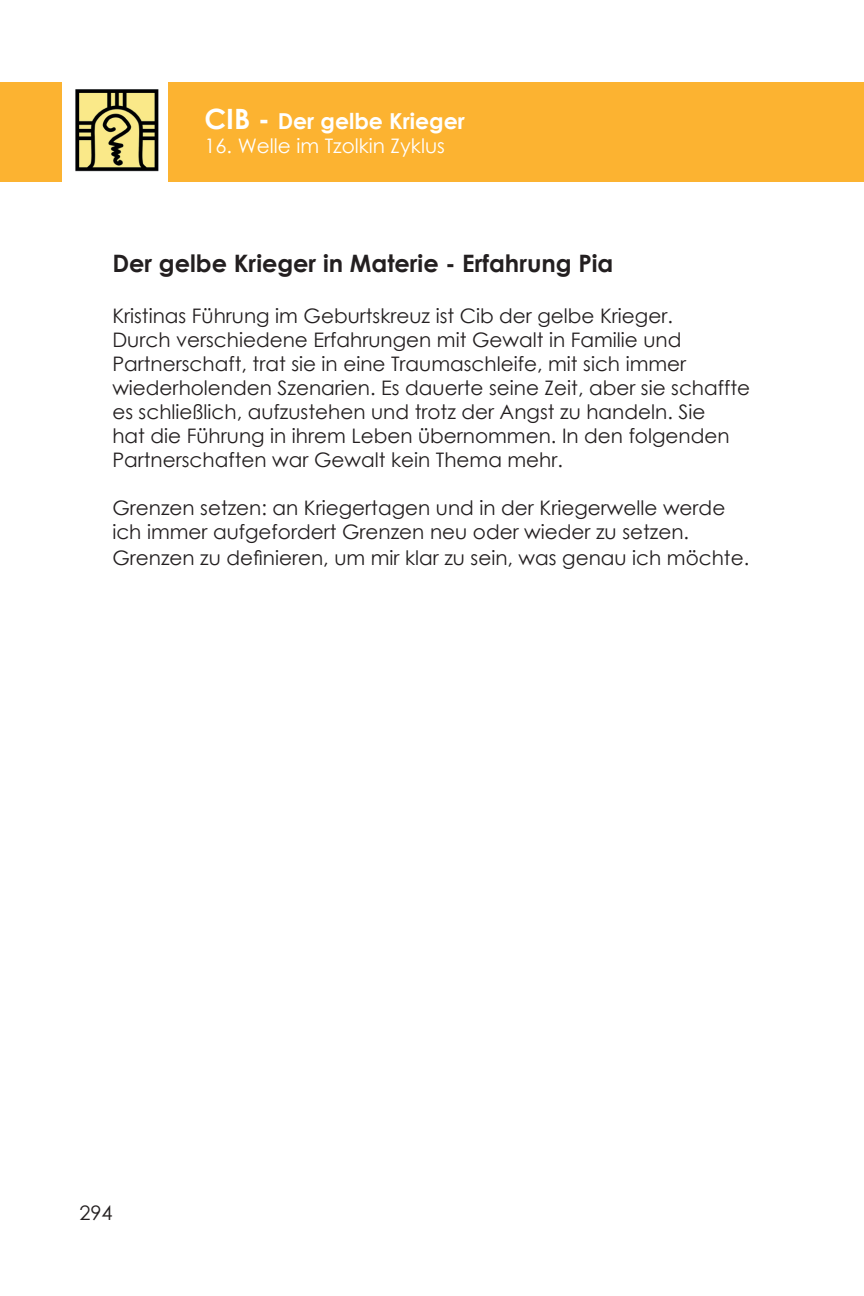
<style>
.page{position:relative;width:864px;height:1296px;background:#fff}
.page>*{position:absolute;margin:0;border:0;box-sizing:border-box;transform-origin:0 0}
.t1{font:700 24px "Century Gothic";color:#231f20}
.t2{font:700 22px "Century Gothic";color:#fff}
.t3{font:20px/24px "Century Gothic";color:#231f20}
.t4{font:20px "Century Gothic";color:#fff}
.s1{font-size:28px}
</style>
<div class="page">
<div style="left:0;top:82px;width:864px;height:99px;background:#fcb331"></div>
<div style="left:63px;top:59px;width:105px;height:162px;background:#fff"></div>
<img style="left:75px;top:89px;width:84px;height:83px">
<p class="t2" style="left:204px;top:104px;width:262px"><span class="s1">CIB -</span> Der gelbe Krieger</p>
<p class="t4" style="left:204px;top:131px;width:242px">16. Welle im Tzolkin Zyklus</p>
<p class="t1" style="left:112px;top:245px;width:503px">Der gelbe Krieger in Materie - Erfahrung Pia</p>
<p class="t3" style="left:112px;top:303px;width:639px">Kristinas Führung im Geburtskreuz ist Cib der gelbe Krieger.<br>Durch verschiedene Erfahrungen mit Gewalt in Familie und Partnerschaft, trat sie in eine Traumaschleife, mit sich immer wiederholenden Szenarien. Es dauerte seine Zeit, aber sie schaffte es schließlich, aufzustehen und trotz der Angst zu handeln. Sie<br>hat die Führung in ihrem Leben übernommen. In den folgenden Partnerschaften war Gewalt kein Thema mehr.</p>
<p class="t3" style="left:112px;top:495px;width:614px">Grenzen setzen: an Kriegertagen und in der Kriegerwelle werde ich immer aufgefordert Grenzen neu oder wieder zu setzen.</p>
<p class="t3" style="left:112px;top:545px;width:638px">Grenzen zu definieren, um mir klar zu sein, was genau ich möchte.</p>
<p class="t3" style="left:79px;top:1200px;width:35px">294</p>
</div>
